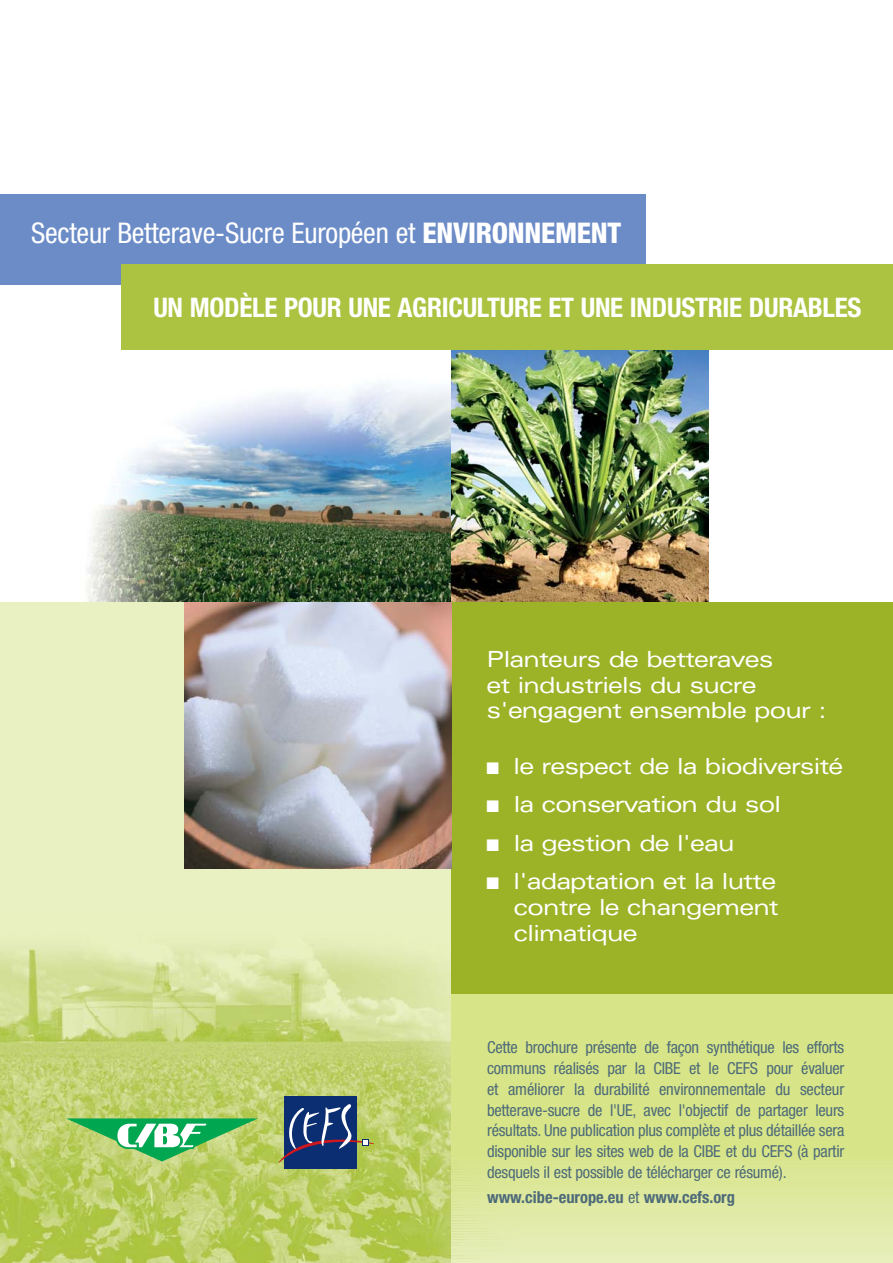
<style>
.page{position:relative;width:893px;height:1263px;background:#fff}
.page>*{position:absolute;margin:0;border:0;box-sizing:border-box;transform-origin:0 0}
.t1{font:condensed 28.5px "Helvetica Neue";letter-spacing:-.01em;color:#fff}
.t2{font:700 condensed 27px "Helvetica Neue";letter-spacing:-.01em;color:#fff}
.t3{font:expanded 22.2px/25.7px "Univers";letter-spacing:-.035em;color:#fff}
.t4{font:condensed 16.5px/20.7px "Helvetica Neue";letter-spacing:-.015em;color:#4e6b79;text-align:justify}
.t5{font:700 condensed 16.5px "Helvetica Neue";color:#4e6b79}
.s1{font-weight:800}
.s2{font-weight:400}
</style>
<div class="page">
<img style="left:86px;top:349px;width:365px;height:253px">
<img style="left:451px;top:349px;width:257px;height:253px">
<div style="left:0;top:602px;width:893px;height:661px;background:#e9f0c1"></div>
<img style="left:0;top:944px;width:451px;height:319px">
<div style="left:451px;top:602px;width:442px;height:401px;background:#9cb227"></div>
<img style="left:185px;top:602px;width:266px;height:267px">
<div style="left:285px;top:1096px;width:72px;height:72px;background:#0b2d72"></div>
<svg style="left:278px;top:1104px;width:96px;height:59px"></svg>
<svg style="left:64px;top:1117px;width:196px;height:44px;background:#85c777"></svg>
<div style="left:0;top:195px;width:645px;height:90px;background:#6c8cc7"></div>
<div style="left:121px;top:264px;width:772px;height:85px;background:#abc340"></div>
<div style="left:451px;top:994px;width:442px;height:167px;background:#d7e488"></div>
<hr style="left:451px;top:1159px;width:442px;height:3px;background:#d8e58c">
<hr style="left:451px;top:1162px;width:442px;height:4px;background:#d8e58e">
<hr style="left:451px;top:1166px;width:442px;height:3px;background:#d9e68f">
<hr style="left:451px;top:1169px;width:442px;height:3px;background:#dae690">
<hr style="left:451px;top:1172px;width:442px;height:3px;background:#dae692">
<hr style="left:451px;top:1175px;width:442px;height:3px;background:#dbe793">
<hr style="left:451px;top:1178px;width:442px;height:3px;background:#dbe795">
<hr style="left:451px;top:1181px;width:442px;height:4px;background:#dce796">
<hr style="left:451px;top:1185px;width:442px;height:3px;background:#dce898">
<hr style="left:451px;top:1188px;width:442px;height:3px;background:#dce899">
<hr style="left:451px;top:1191px;width:442px;height:3px;background:#dde89b">
<hr style="left:451px;top:1194px;width:442px;height:3px;background:#dde89c">
<hr style="left:451px;top:1197px;width:442px;height:3px;background:#dee99e">
<hr style="left:451px;top:1200px;width:442px;height:4px;background:#dfe99f">
<hr style="left:451px;top:1204px;width:442px;height:3px;background:#dfe9a1">
<hr style="left:451px;top:1207px;width:442px;height:3px;background:#e0eaa2">
<hr style="left:451px;top:1210px;width:442px;height:3px;background:#e0eaa4">
<hr style="left:451px;top:1213px;width:442px;height:3px;background:#e0eaa5">
<hr style="left:451px;top:1216px;width:442px;height:3px;background:#e1eba7">
<hr style="left:451px;top:1219px;width:442px;height:4px;background:#e1eba8">
<hr style="left:451px;top:1223px;width:442px;height:3px;background:#e2ebaa">
<hr style="left:451px;top:1226px;width:442px;height:3px;background:#e2ebab">
<hr style="left:451px;top:1229px;width:442px;height:3px;background:#e3ecad">
<hr style="left:451px;top:1232px;width:442px;height:3px;background:#e4ecae">
<hr style="left:451px;top:1235px;width:442px;height:3px;background:#e4ecb0">
<hr style="left:451px;top:1237px;width:442px;height:3px;background:#e3ecb1">
<hr style="left:451px;top:1240px;width:442px;height:3px;background:#e4edb2">
<hr style="left:451px;top:1243px;width:442px;height:3px;background:#e5edb4">
<hr style="left:451px;top:1246px;width:442px;height:4px;background:#e5edb5">
<hr style="left:451px;top:1250px;width:442px;height:3px;background:#e6eeb7">
<hr style="left:451px;top:1253px;width:442px;height:3px;background:#e6eeb8">
<hr style="left:451px;top:1256px;width:442px;height:3px;background:#e7efba">
<hr style="left:451px;top:1259px;width:442px;height:3px;background:#e8efbc">
<hr style="left:451px;top:1262px;width:442px;height:1px;background:#e8efbd">
<h1 class="t1" style="left:31px;top:223px;width:591px">Secteur Betterave-Sucre Européen et <span class="s1">ENVIRONNEMENT</span></h1>
<h2 class="t2" style="left:153px;top:298px;width:710px">UN MODÈLE POUR UNE AGRICULTURE ET UNE INDUSTRIE DURABLES</h2>
<h3 class="t3" style="left:487px;top:648px;width:341px">Planteurs de betteraves<br>et industriels du sucre s'engagent ensemble pour :</h3>
<h3 class="t3" style="left:487px;top:755px;width:358px">■ le respect de la biodiversité</h3>
<h3 class="t3" style="left:487px;top:794px;width:296px">■ la conservation du sol</h3>
<h3 class="t3" style="left:487px;top:832px;width:249px">■ la gestion de l'eau</h3>
<h3 class="t3" style="left:514px;top:871px;width:267px;text-indent:-27px">■ l'adaptation et la lutte contre le changement climatique</h3>
<p class="t4" style="left:487px;top:1039px;width:359px">Cette brochure présente de façon synthétique les efforts communs réalisés par la CIBE et le CEFS pour évaluer et améliorer la durabilité environnementale du secteur betterave-sucre de l'UE, avec l'objectif de partager leurs résultats. Une publication plus complète et plus détaillée sera disponible sur les sites web de la CIBE et du CEFS (à partir desquels il est possible de télécharger ce résumé).</p>
<p class="t5" style="left:487px;top:1191px;width:249px">www.cibe-europe.eu <span class="s2">et</span> www.cefs.org</p>
</div>
